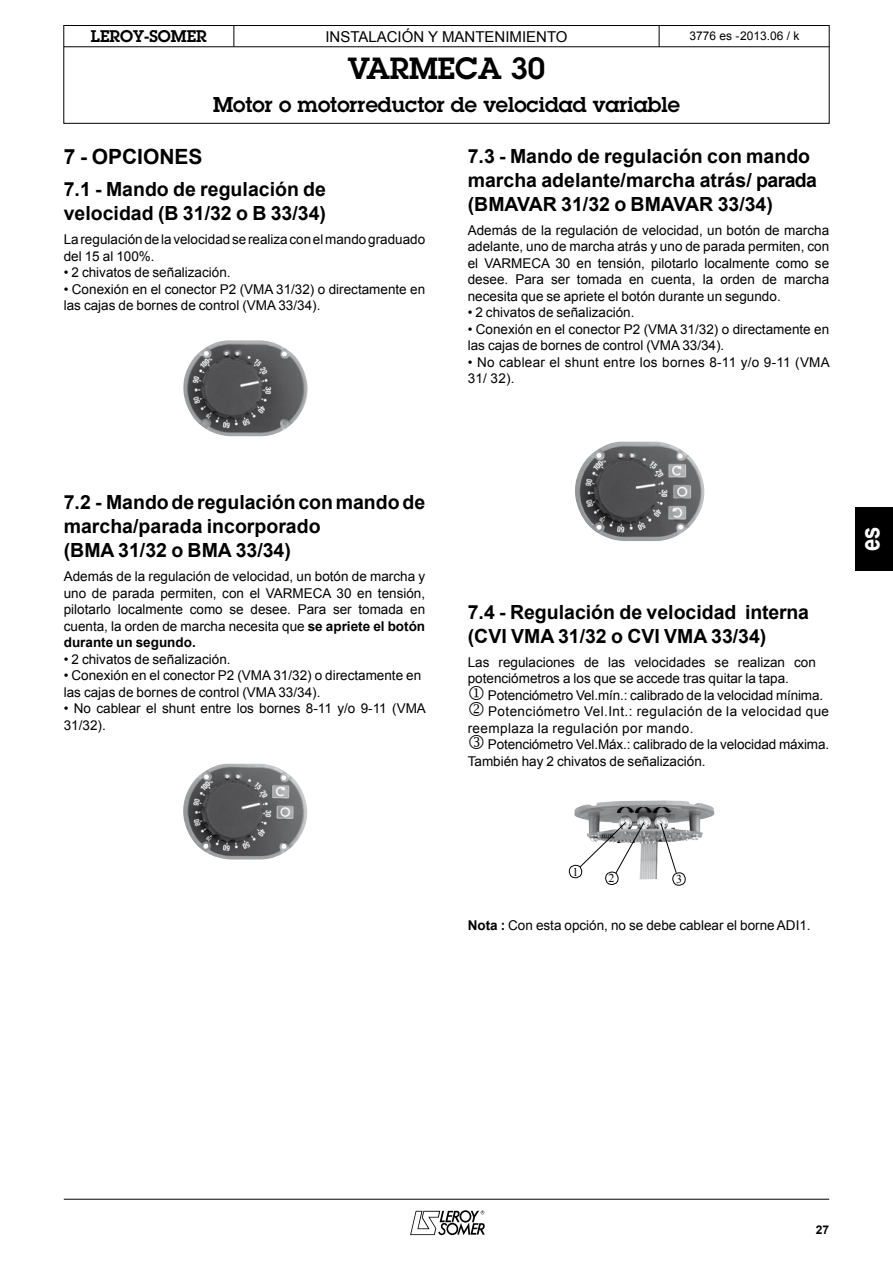
<style>
.page{position:relative;width:893px;height:1263px;background:#fff}
.page>*{position:absolute;margin:0;border:0;box-sizing:border-box;transform-origin:0 0}
.t1{font:600 30px "Lubalin Graph";color:#000}
.t2{font:700 27px "Arial Narrow";color:#fff}
.t3{font:600 21px "Lubalin Graph";color:#000}
.t4{font:700 21px "Arial";color:#000}
.t5{font:700 19.5px/24px "Arial";color:#000}
.t6{font:600 16.5px "Lubalin Graph";color:#000}
.t7{font:15px "Arial";color:#000}
.t8{font:13.5px/16.5px "Arial";color:#000}
.t9{font:13.5px "Arial";letter-spacing:.03em;color:#000}
.t10{font:13.5px/16.5px "Arial";letter-spacing:.02em;color:#000}
.t11{font:12px "Arial";color:#000}
.t12{font:12px "Times New Roman";color:#000}
.t13{font:700 12px "Arial";color:#000}
.s1{font-weight:700}
</style>
<div class="page">
<hr style="left:64px;top:1199px;width:765px;height:1px;background:#000">
<div style="left:63px;top:25px;width:767px;height:99px;border:1px solid #000"></div>
<svg style="left:233px;top:26px;width:1px;height:20px"></svg>
<svg style="left:659px;top:26px;width:1px;height:20px"></svg>
<hr style="left:64px;top:46px;width:765px;height:1px;background:#000">
<svg style="left:410px;top:1210px;width:75px;height:25px"></svg>
<img style="left:183px;top:340px;width:125px;height:97px">
<img style="left:183px;top:763px;width:124px;height:97px">
<img style="left:575px;top:441px;width:130px;height:100px">
<img style="left:574px;top:800px;width:141px;height:79px">
<div style="left:569px;top:865px;width:13px;height:13px;border:1px solid #000;border-radius:6px"></div>
<div style="left:605px;top:872px;width:13px;height:13px;border:1px solid #000;border-radius:6px"></div>
<svg style="left:660px;top:822px;width:17px;height:52px"></svg>
<div style="left:672px;top:872px;width:14px;height:13px;border:1px solid #000;border-radius:6px"></div>
<svg style="left:579px;top:821px;width:66px;height:53px"></svg>
<img style="left:617px;top:807px;width:54px;height:5px">
<div style="left:856px;top:507px;width:37px;height:64px;background:#000"></div>
<p class="t7" style="left:325px;top:27px;width:141px">InstalACIÓN Y MANT</p>
<p class="t7" style="left:485px;top:27px;width:85px">ENIMIENTO</p>
<h1 class="t1" style="left:348px;top:49px;width:199px">VARMECA 30</h1>
<h3 class="t3" style="left:213px;top:91px;width:468px">Motor o motorreductor de velocidad variable</h3>
<p class="t6" style="left:91px;top:25px;width:117px">LEROY-SOMER</p>
<p class="t11" style="left:689px;top:28px;width:111px">3776 es -2013.06 / k</p>
<h3 class="t4" style="left:64px;top:142px;width:140px">7 - opCIONES</h3>
<h3 class="t5" style="left:64px;top:177px;width:264px;line-height:24.5px">7.1 - Mando de regulación de velocidad (B 31/32 o B 33/34)</h3>
<p class="t8" style="left:64px;top:232px;width:363px">La regulación de la velocidad se realiza con el mando graduado del 15 al 100%.</p>
<p class="t8" style="left:64px;top:264px;width:168px">• 2 chivatos de señalización.</p>
<p class="t8" style="left:64px;top:281px;width:363px">• Conexión en el conector P2 (VMA 31/32) o directamente en las cajas de bornes de control (VMA 33/34).</p>
<h3 class="t5" style="left:468px;top:145px;width:351px">7.3 - Mando de regulación con mando marcha adelante/marcha atrás/ parada (BMAVAR 31/32 o BMAVAR 33/34)</h3>
<p class="t8" style="left:468px;top:222px;width:363px;text-align:justify">Además de la regulación de velocidad, un botón de marcha adelante, uno de marcha atrás y uno de parada permiten, con el VARMECA 30 en tensión, pilotarlo localmente como se desee. Para ser tomada en cuenta, la orden de marcha necesita que se apriete el botón durante un segundo.</p>
<p class="t8" style="left:468px;top:304px;width:168px">• 2 chivatos de señalización.</p>
<p class="t8" style="left:468px;top:321px;width:363px">• Conexión en el conector P2 (VMA 31/32) o directamente en las cajas de bornes de control (VMA 33/34).</p>
<p class="t10" style="left:468px;top:354px;width:364px">• No cablear el shunt entre los bornes 8-11 y/o 9-11 (VMA<br>31/ 32).</p>
<h3 class="t5" style="left:64px;top:491px;width:363px">7.2 - Mando de regulación con mando de marcha/parada incorporado<br>(BMA 31/32 o BMA 33/34)</h3>
<p class="t8" style="left:64px;top:568px;width:363px;text-align:justify">Además de la regulación de velocidad, un botón de marcha y uno de parada permiten, con el VARMECA 30 en tensión, pilotarlo localmente como se desee. Para ser tomada en cuenta, la orden de marcha necesita que <span class="s1">se apriete el botón durante un segundo.</span></p>
<p class="t8" style="left:64px;top:651px;width:168px">• 2 chivatos de señalización.</p>
<p class="t8" style="left:64px;top:667px;width:359px">• Conexión en el conector P2 (VMA 31/32) o directamente en las cajas de bornes de control (VMA 33/34).</p>
<p class="t8" style="left:64px;top:700px;width:364px">• No cablear el shunt entre los bornes 8-11 y/o 9-11 (VMA<br>31/32).</p>
<h3 class="t5" style="left:468px;top:600px;width:343px">7.4 - Regulación de velocidad interna (CVI VMA 31/32 o CVI VMA 33/34)</h3>
<p class="t8" style="left:468px;top:654px;width:350px">Las regulaciones de las velocidades se realizan con potenciómetros a los que se accede tras quitar la tapa.</p>
<p class="t8" style="left:488px;top:687px;width:337px">Potenciómetro Vel.mín.: calibrado de la velocidad mínima.</p>
<p class="t9" style="left:488px;top:703px;width:342px">Potenciómetro Vel.Int.: regulación de la velocidad que</p>
<p class="t9" style="left:468px;top:719px;width:227px">reemplaza la regulación por mando.</p>
<p class="t8" style="left:468px;top:737px;width:363px">● Potenciómetro Vel.Máx.: calibrado de la velocidad máxima.<br>También hay 2 chivatos de señalización.</p>
<h2 class="t2" style="left:849px;top:551px;width:26px;rotate:-90deg">es</h2>
<p class="t12" style="left:572px;top:864px;width:7px">1</p>
<p class="t12" style="left:609px;top:870px;width:7px">2</p>
<p class="t12" style="left:676px;top:871px;width:7px">3</p>
<p class="t8" style="left:468px;top:917px;width:344px"><span class="s1">Nota :</span> Con esta opción, no se debe cablear el borne ADI1.</p>
<p class="t13" style="left:816px;top:1222px;width:15px">27</p>
</div>
